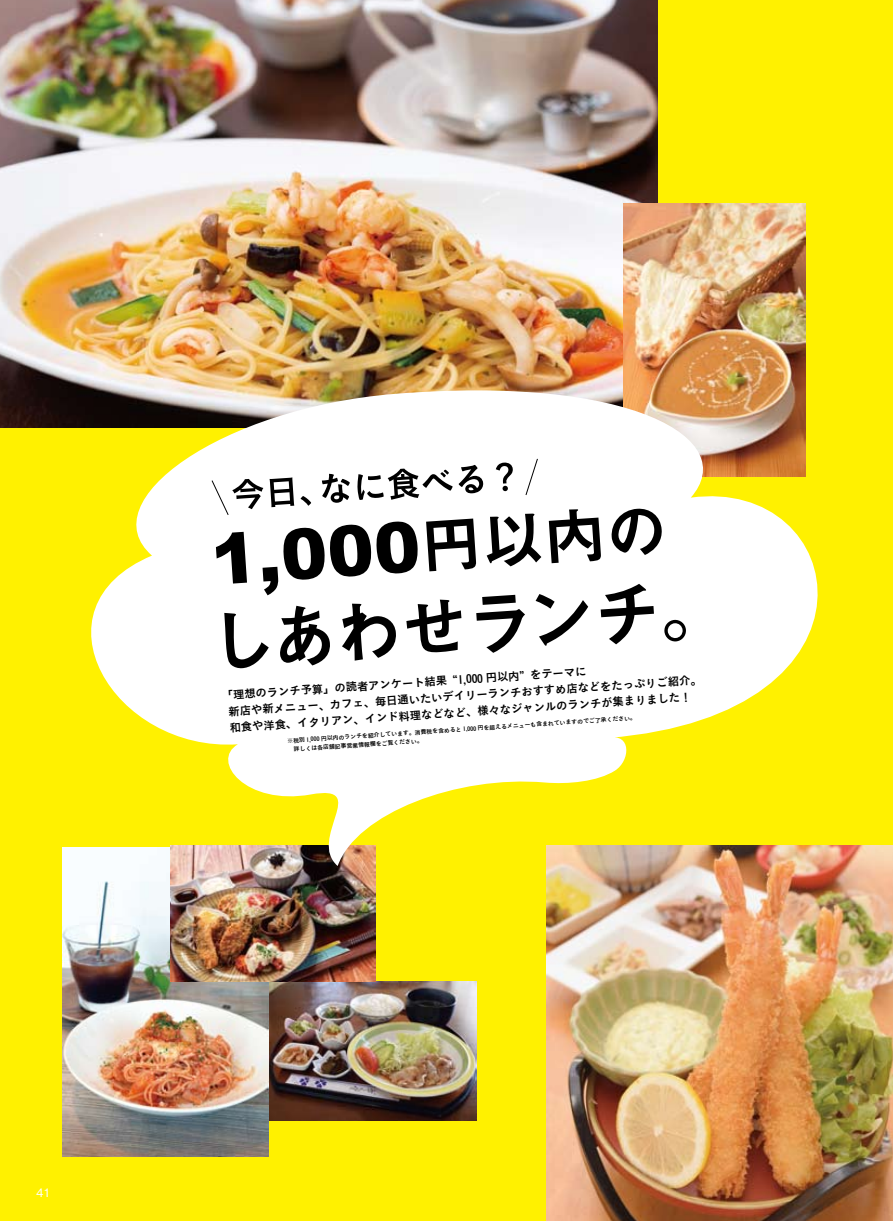
<style>
.page{position:relative;width:893px;height:1221px;background:#fff}
.page>*{position:absolute;margin:0;border:0;box-sizing:border-box;transform-origin:0 0}
.t1{font:500 11.7px "Gothic BBB Pr 5";color:#fff}
.t2{font:11.25px/16.5px "Koburina Go Std N W6";color:#000}
.t3{font:5.85px/8.4px "Koburina Go Std N W6";color:#000}
</style>
<div class="page">
<div style="left:0;top:0;width:893px;height:1220px;background:#fff100"></div>
<img style="left:268px;top:981px;width:208px;height:139px">
<img style="left:0;top:0;width:657px;height:427px">
<img style="left:62px;top:866px;width:206px;height:290px">
<img style="left:171px;top:866px;width:204px;height:115px">
<img style="left:624px;top:204px;width:181px;height:170px">
<img style="left:546px;top:866px;width:347px;height:354px">
<svg style="left:27px;top:374px;width:866px;height:492px"></svg>
<svg style="left:211px;top:457px;width:475px;height:211px;background:#ccc"></svg>
<p class="t1" style="left:36px;top:1183px;width:16px">41</p>
<p class="t2" style="left:530px;top:667px;width:58px;rotate:-4deg">をテーマに</p>
<p class="t2" style="left:452px;top:672px;width:73px;rotate:-4deg">“1,000 円以内”</p>
<p class="t2" style="left:227px;top:687px;width:476px;text-indent:-6px;rotate:-4deg">「理想のランチ予算」の読者アンケート結果<br>新店や新メニュー、カフェ、毎日通いたいデイリーランチおすすめ店などをたっぷりご紹介。和食や洋食、イタリアン、インド料理などなど、様々なジャンルのランチが集まりました!</p>
<p class="t3" style="left:287px;top:737px;width:351px;rotate:-4deg">※税別 1,000 円以内のランチを紹介しています。消費税を含めると 1,000 円を超えるメニューも含まれていますのでご了承ください。　詳しくは各店舗記事営業情報欄をご覧ください。</p>
</div>
